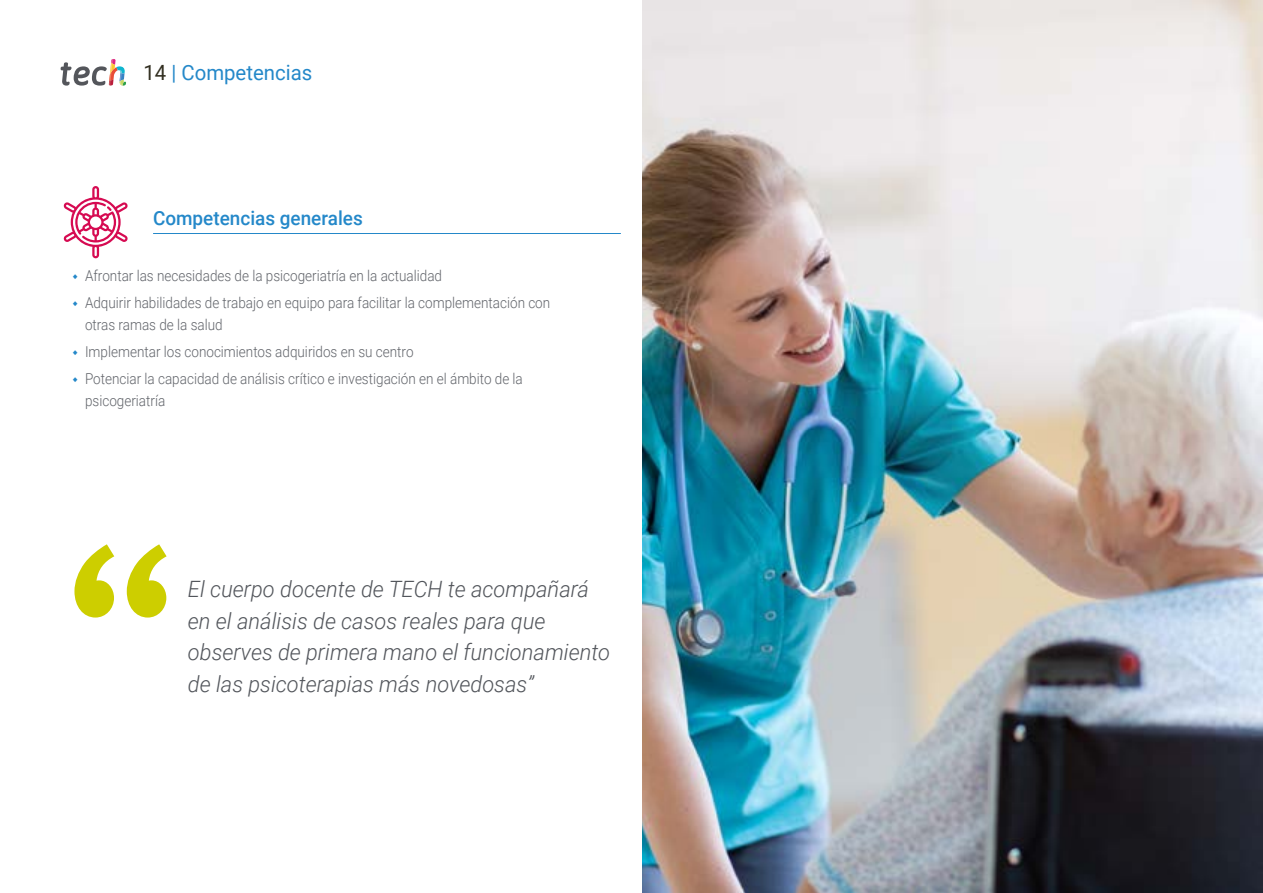
<style>
.page{position:relative;width:1263px;height:893px;background:#fff}
.page>*{position:absolute;margin:0;border:0;box-sizing:border-box;transform-origin:0 0}
.t1{font:italic 300 22.5px/31.5px "Roboto";color:#52555b}
.t2{font:21px "Roboto";color:#2488c9}
.t3{font:500 19.5px "Roboto";color:#2488c9}
.t4{font:300 15px/26.7px "Roboto";color:#61646a;scale:.9 1}
.s1{color:#312e20}
</style>
<div class="page">
<hr style="left:153px;top:233px;width:468px;height:1px;background:#2488c9">
<svg style="left:63px;top:186px;width:65px;height:72px"></svg>
<img style="left:642px;top:0;width:621px;height:893px">
<svg style="left:61px;top:59px;width:65px;height:27px"></svg>
<svg style="left:74px;top:544px;width:93px;height:74px"></svg>
<h2 class="t2" style="left:144px;top:57px;width:170px"><span class="s1">14</span> | Competencias</h2>
<h3 class="t3" style="left:153px;top:205px;width:211px">Competencias generales</h3>
<p class="t4" style="left:85px;top:262px;width:518px">Afrontar las necesidades de la psicogeriatría en la actualidad<br>Adquirir habilidades de trabajo en equipo para facilitar la complementación con</p>
<p class="t4" style="left:85px;top:311px;width:488px">otras ramas de la salud<br>Implementar los conocimientos adquiridos en su centro<br>Potenciar la capacidad de análisis crítico e investigación en el ámbito de la</p>
<p class="t4" style="left:85px;top:387px;width:91px">psicogeriatría</p>
<h1 class="t1" style="left:188px;top:573px;width:424px">El cuerpo docente de TECH te acompañará en el análisis de casos reales para que observes de primera mano el funcionamiento de las psicoterapias más novedosas”</h1>
</div>
